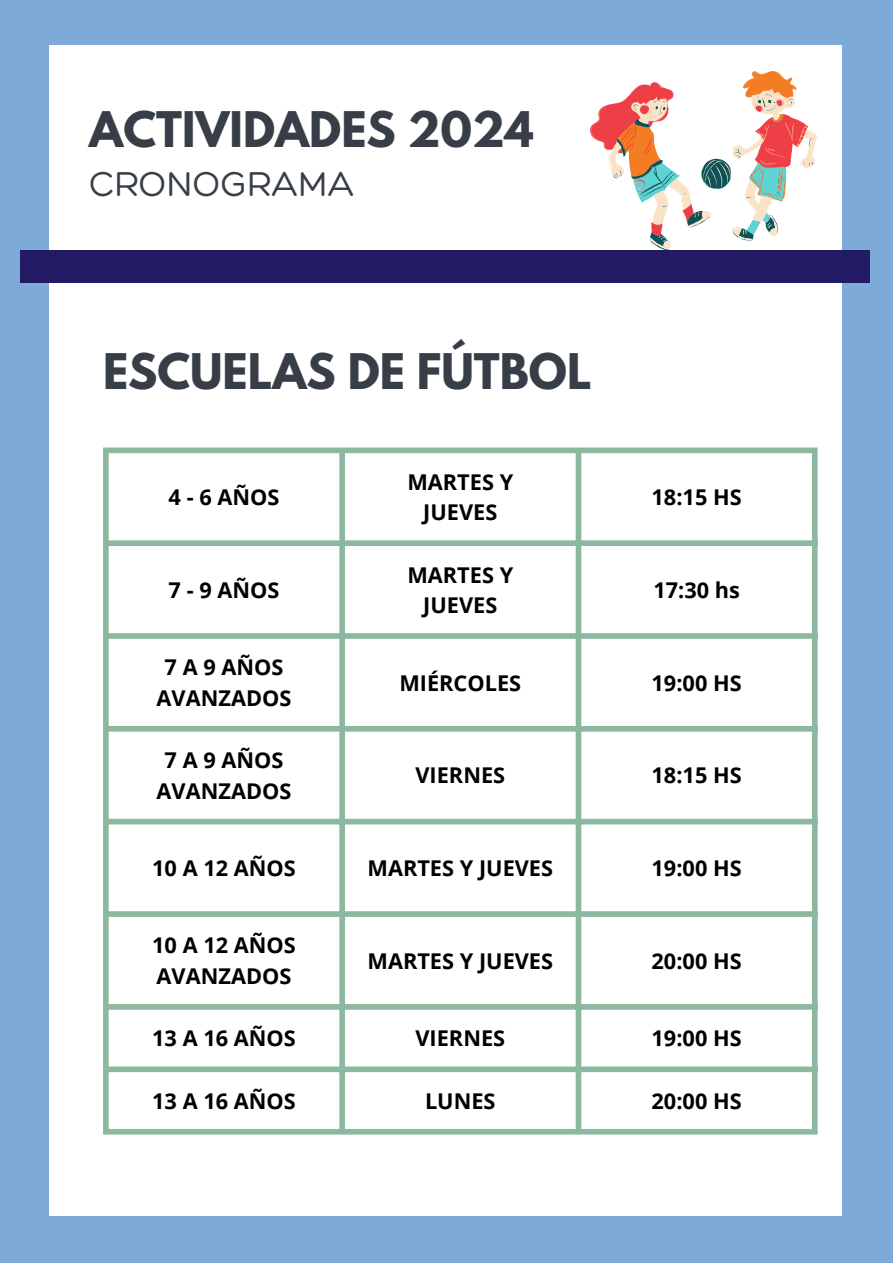
<style>
.page{position:relative;width:893px;height:1263px;background:#7eaad8}
.page>*{position:absolute;margin:0;border:0;box-sizing:border-box;transform-origin:0 0}
.t1{font:700 43.5px "League Spartan";color:#383e48}
.t2{font:300 37.5px "Hero";color:#383e48}
.t3{font:700 21.75px "Open Sans";color:#000}
</style>
<div class="page">
<div style="left:49px;top:46px;width:792px;height:1170px;background:#fff"></div>
<div style="left:103px;top:453px;width:6px;height:676px;background:#8cb89f"></div>
<div style="left:339px;top:453px;width:6px;height:676px;background:#8cb89f"></div>
<div style="left:575px;top:453px;width:6px;height:676px;background:#8cb89f"></div>
<div style="left:812px;top:453px;width:5px;height:676px;background:#8cb89f"></div>
<div style="left:103px;top:447px;width:714px;height:6px;background:#8cb89f"></div>
<div style="left:103px;top:540px;width:714px;height:6px;background:#8cb89f"></div>
<div style="left:103px;top:633px;width:714px;height:6px;background:#8cb89f"></div>
<div style="left:103px;top:726px;width:714px;height:6px;background:#8cb89f"></div>
<div style="left:103px;top:819px;width:714px;height:5px;background:#8cb89f"></div>
<div style="left:103px;top:911px;width:714px;height:6px;background:#8cb89f"></div>
<div style="left:103px;top:1004px;width:714px;height:6px;background:#8cb89f"></div>
<div style="left:103px;top:1066px;width:714px;height:6px;background:#8cb89f"></div>
<div style="left:103px;top:1129px;width:714px;height:5px;background:#8cb89f"></div>
<div style="left:21px;top:250px;width:848px;height:33px;background:#221b63"></div>
<svg style="left:590px;top:71px;width:227px;height:179px"></svg>
<p class="t1" style="left:89px;top:107px;width:446px">ACTIVIDADES 2024</p>
<p class="t2" style="left:89px;top:161px;width:266px">CRONOGRAMA</p>
<p class="t1" style="left:103px;top:350px;width:490px">ESCUELAS DE FÚTBOL</p>
<p class="t3" style="left:169px;top:482px;width:112px">4 - 6 AÑOS</p>
<p class="t3" style="left:169px;top:574px;width:112px">7 - 9 AÑOS</p>
<h1 class="t3" style="left:407px;top:466px;width:107px">MARTES Y</h1>
<p class="t3" style="left:423px;top:497px;width:76px">JUEVES</p>
<p class="t3" style="left:407px;top:559px;width:107px">MARTES Y</p>
<p class="t3" style="left:423px;top:590px;width:76px">JUEVES</p>
<h1 class="t3" style="left:651px;top:482px;width:92px">18:15 HS</h1>
<p class="t3" style="left:653px;top:574px;width:88px">17:30 hs</p>
<p class="t3" style="left:165px;top:652px;width:120px">7 A 9 AÑOS</p>
<p class="t3" style="left:157px;top:682px;width:136px">AVANZADOS</p>
<p class="t3" style="left:165px;top:745px;width:120px">7 A 9 AÑOS</p>
<p class="t3" style="left:157px;top:775px;width:136px">AVANZADOS</p>
<p class="t3" style="left:399px;top:667px;width:123px">MIÉRCOLES</p>
<p class="t3" style="left:651px;top:667px;width:92px">19:00 HS</p>
<p class="t3" style="left:415px;top:760px;width:91px">VIERNES</p>
<p class="t3" style="left:651px;top:760px;width:92px">18:15 HS</p>
<p class="t3" style="left:152px;top:852px;width:145px">10 A 12 AÑOS</p>
<p class="t3" style="left:367px;top:852px;width:187px">MARTES Y JUEVES</p>
<p class="t3" style="left:651px;top:852px;width:92px">19:00 HS</p>
<p class="t3" style="left:152px;top:930px;width:145px">10 A 12 AÑOS</p>
<p class="t3" style="left:157px;top:960px;width:136px">AVANZADOS</p>
<p class="t3" style="left:367px;top:945px;width:187px">MARTES Y JUEVES</p>
<p class="t3" style="left:651px;top:945px;width:92px">20:00 HS</p>
<p class="t3" style="left:152px;top:1023px;width:145px">13 A 16 AÑOS</p>
<p class="t3" style="left:415px;top:1023px;width:91px">VIERNES</p>
<p class="t3" style="left:651px;top:1023px;width:92px">19:00 HS</p>
<p class="t3" style="left:152px;top:1085px;width:145px">13 A 16 AÑOS</p>
<p class="t3" style="left:425px;top:1085px;width:72px">LUNES</p>
<p class="t3" style="left:651px;top:1085px;width:92px">20:00 HS</p>
</div>
